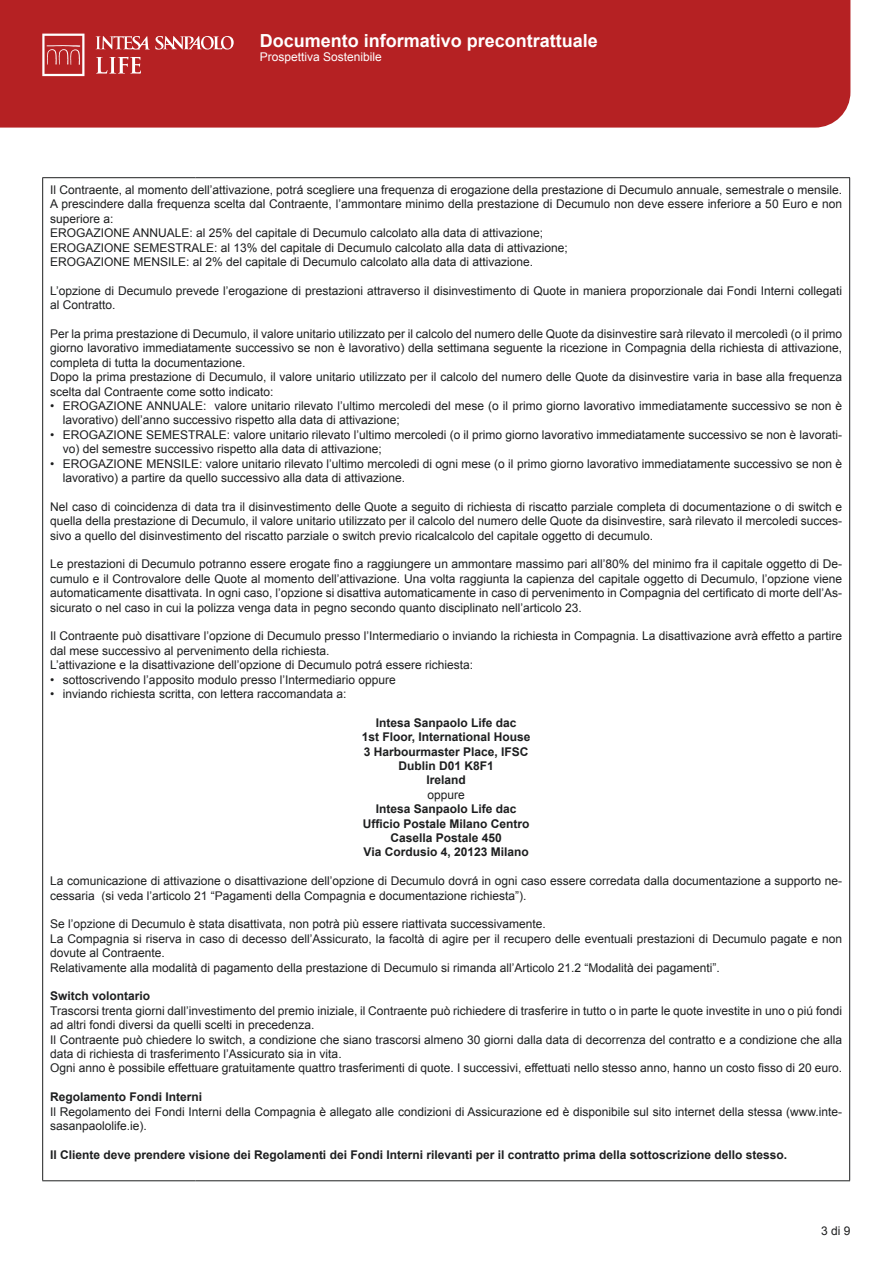
<style>
.page{position:relative;width:893px;height:1263px;background:#fff}
.page>*{position:absolute;margin:0;border:0;box-sizing:border-box;transform-origin:0 0}
.t1{font:18px "Arial Bold MT3";color:#fff}
.t2{font:12px/14.4px "Arial MT2";color:#1d1e1f}
.t3{font:12px/14.4px "Arial";color:#1d1e1f}
.t4{font:700 12px/14.4px "Arial";color:#1d1e1f;text-align:center}
.t5{font:12px "Arial Bold MT2";color:#1d1e1f}
.t6{font:12px "Arial MT3";color:#fff}
.s1{font-family:"Arial MT2"}
</style>
<div class="page">
<div style="left:0;top:0;width:850px;height:128px;background:#b52123"></div>
<svg style="left:42px;top:34px;width:192px;height:42px;background:#c14648"></svg>
<hr style="left:42px;top:177px;width:153px;height:1px;background:#1d1e1f">
<hr style="left:42px;top:178px;width:1px;height:1002px;background:#1d1e1f">
<hr style="left:195px;top:177px;width:655px;height:1px;background:#1d1e1f">
<hr style="left:849px;top:178px;width:1px;height:1002px;background:#1d1e1f">
<hr style="left:42px;top:1180px;width:153px;height:1px;background:#1d1e1f">
<hr style="left:195px;top:1180px;width:655px;height:1px;background:#1d1e1f">
<h1 class="t1" style="left:260px;top:29px;width:340px">Documento informativo precontrattuale</h1>
<p class="t6" style="left:260px;top:49px;width:124px">Prospettiva Sostenibile</p>
<p class="t2" style="left:50px;top:183px;width:793px">Il Contraente, al momento dell’attivazione, potrá scegliere una frequenza di erogazione della prestazione di Decumulo annuale, semestrale o mensile.</p>
<p class="t3" style="left:50px;top:197px;width:793px">A prescindere dalla frequenza scelta dal Contraente, l’ammontare minimo della prestazione di Decumulo non deve essere inferiore a 50 Euro e non</p>
<p class="t2" style="left:50px;top:211px;width:65px">superiore a:</p>
<p class="t3" style="left:50px;top:226px;width:519px">EROGAZIONE ANNUALE: al 25% del capitale di Decumulo calcolato alla data di attivazione;<br>EROGAZIONE SEMESTRALE: al 13% del capitale di Decumulo calcolato alla data di attivazione;<br>EROGAZIONE MENSILE: al 2% del capitale di Decumulo calcolato alla data di attivazione.</p>
<p class="t2" style="left:50px;top:283px;width:793px">L’opzione di Decumulo prevede l’erogazione di prestazioni attraverso il disinvestimento di Quote in maniera proporzionale dai Fondi Interni collegati al Contratto.</p>
<p class="t2" style="left:50px;top:327px;width:793px">Per la prima prestazione di Decumulo, il valore unitario utilizzato per il calcolo del numero delle Quote da disinvestire sarà rilevato il mercoledì (o il primo giorno lavorativo immediatamente successivo se non è lavorativo) della settimana seguente la ricezione in Compagnia della richiesta di attivazione, completa di tutta la documentazione.<br>Dopo la prima prestazione di Decumulo, il valore unitario utilizzato per il calcolo del numero delle Quote da disinvestire varia in base alla frequenza scelta dal Contraente come sotto indicato:</p>
<p class="t3" style="left:50px;top:399px;width:793px">• EROGAZIONE ANNUALE: valore unitario rilevato l’ultimo mercoledi del mese (o il primo giorno lavorativo immediatamente successivo se non è</p>
<p class="t2" style="left:63px;top:413px;width:338px">lavorativo) dell’anno successivo rispetto alla data di attivazione;</p>
<p class="t3" style="left:50px;top:427px;width:793px">• EROGAZIONE SEMESTRALE: valore unitario rilevato l’ultimo mercoledi (o il primo giorno lavorativo immediatamente successivo se non è lavorati<span class="s1">-</span></p>
<p class="t2" style="left:63px;top:442px;width:320px">vo) del semestre successivo rispetto alla data di attivazione;</p>
<p class="t3" style="left:50px;top:456px;width:793px">• EROGAZIONE MENSILE: valore unitario rilevato l’ultimo mercoledi di ogni mese (o il primo giorno lavorativo immediatamente successivo se non è</p>
<p class="t2" style="left:63px;top:471px;width:344px">lavorativo) a partire da quello successivo alla data di attivazione.</p>
<p class="t3" style="left:50px;top:499px;width:793px">Nel caso di coincidenza di data tra il disinvestimento delle Quote a seguito di richiesta di riscatto parziale completa di documentazione o di switch e</p>
<p class="t2" style="left:50px;top:514px;width:793px">quella della prestazione di Decumulo, il valore unitario utilizzato per il calcolo del numero delle Quote da disinvestire, sarà rilevato il mercoledi succes&shy;sivo a quello del disinvestimento del riscatto parziale o switch previo ricalcalcolo del capitale oggetto di decumulo.</p>
<p class="t3" style="left:50px;top:557px;width:793px">Le prestazioni di Decumulo potranno essere erogate fino a raggiungere un ammontare massimo pari all’80% del minimo fra il capitale oggetto di De<span class="s1">-</span></p>
<p class="t2" style="left:50px;top:571px;width:793px">cumulo e il Controvalore delle Quote al momento dell’attivazione. Una volta raggiunta la capienza del capitale oggetto di Decumulo, l’opzione viene</p>
<p class="t3" style="left:50px;top:586px;width:793px">automaticamente disattivata. In ogni caso, l’opzione si disattiva automaticamente in caso di pervenimento in Compagnia del certificato di morte dell’As<span class="s1">-</span></p>
<p class="t2" style="left:50px;top:600px;width:533px">sicurato o nel caso in cui la polizza venga data in pegno secondo quanto disciplinato nell’articolo 23.</p>
<p class="t2" style="left:50px;top:629px;width:793px">Il Contraente può disattivare l’opzione di Decumulo presso l’Intermediario o inviando la richiesta in Compagnia. La disattivazione avrà effetto a partire dal mese successivo al pervenimento della richiesta.<br>L’attivazione e la disattivazione dell’opzione di Decumulo potrá essere richiesta:</p>
<p class="t2" style="left:50px;top:672px;width:347px">• sottoscrivendo l’apposito modulo presso l’Intermediario oppure</p>
<p class="t2" style="left:50px;top:687px;width:298px">• inviando richiesta scritta, con lettera raccomandata a:</p>
<p class="t4" style="left:362px;top:716px;width:170px">Intesa Sanpaolo Life dac<br>1st Floor, International House<br>3 Harbourmaster Place, IFSC<br>Dublin D01 K8F1<br>Ireland</p>
<p class="t2" style="left:427px;top:787px;width:39px">oppure</p>
<p class="t4" style="left:376px;top:802px;width:142px">Intesa Sanpaolo Life dac</p>
<p class="t5" style="left:363px;top:815px;width:168px">Ufficio Postale Milano Centro</p>
<p class="t4" style="left:364px;top:831px;width:167px">Casella Postale 450<br>Via Cordusio 4, 20123 Milano</p>
<p class="t2" style="left:50px;top:874px;width:793px">La comunicazione di attivazione o disattivazione dell’opzione di Decumulo dovrá in ogni caso essere corredata dalla documentazione a supporto ne&shy;cessaria (si veda l’articolo 21 “Pagamenti della Compagnia e documentazione richiesta”).</p>
<p class="t2" style="left:50px;top:917px;width:793px">Se l’opzione di Decumulo è stata disattivata, non potrà più essere riattivata successivamente.<br>La Compagnia si riserva in caso di decesso dell’Assicurato, la facoltà di agire per il recupero delle eventuali prestazioni di Decumulo pagate e non dovute al Contraente.<br>Relativamente alla modalità di pagamento della prestazione di Decumulo si rimanda all’Articolo 21.2 “Modalità dei pagamenti”.</p>
<p class="t4" style="left:50px;top:989px;width:102px">Switch volontario</p>
<p class="t2" style="left:50px;top:1003px;width:793px">Trascorsi trenta giorni dall’investimento del premio iniziale, il Contraente può richiedere di trasferire in tutto o in parte le quote investite in uno o piú fondi ad altri fondi diversi da quelli scelti in precedenza.<br>Il Contraente può chiedere lo switch, a condizione che siano trascorsi almeno 30 giorni dalla data di decorrenza del contratto e a condizione che alla data di richiesta di trasferimento l’Assicurato sia in vita.</p>
<p class="t3" style="left:50px;top:1061px;width:793px">Ogni anno è possibile effettuare gratuitamente quattro trasferimenti di quote. I successivi, effettuati nello stesso anno, hanno un costo fisso di 20 euro.</p>
<p class="t4" style="left:50px;top:1090px;width:154px">Regolamento Fondi Interni</p>
<p class="t2" style="left:50px;top:1104px;width:793px">Il Regolamento dei Fondi Interni della Compagnia è allegato alle condizioni di Assicurazione ed è disponibile sul sito internet della stessa (www.inte&shy;sasanpaololife.ie).</p>
<p class="t4" style="left:50px;top:1148px;width:738px">Il Cliente deve prendere visione dei Regolamenti dei Fondi Interni rilevanti per il contratto prima della sottoscrizione dello stesso.</p>
<p class="t2" style="left:821px;top:1224px;width:31px">3 di 9</p>
</div>
